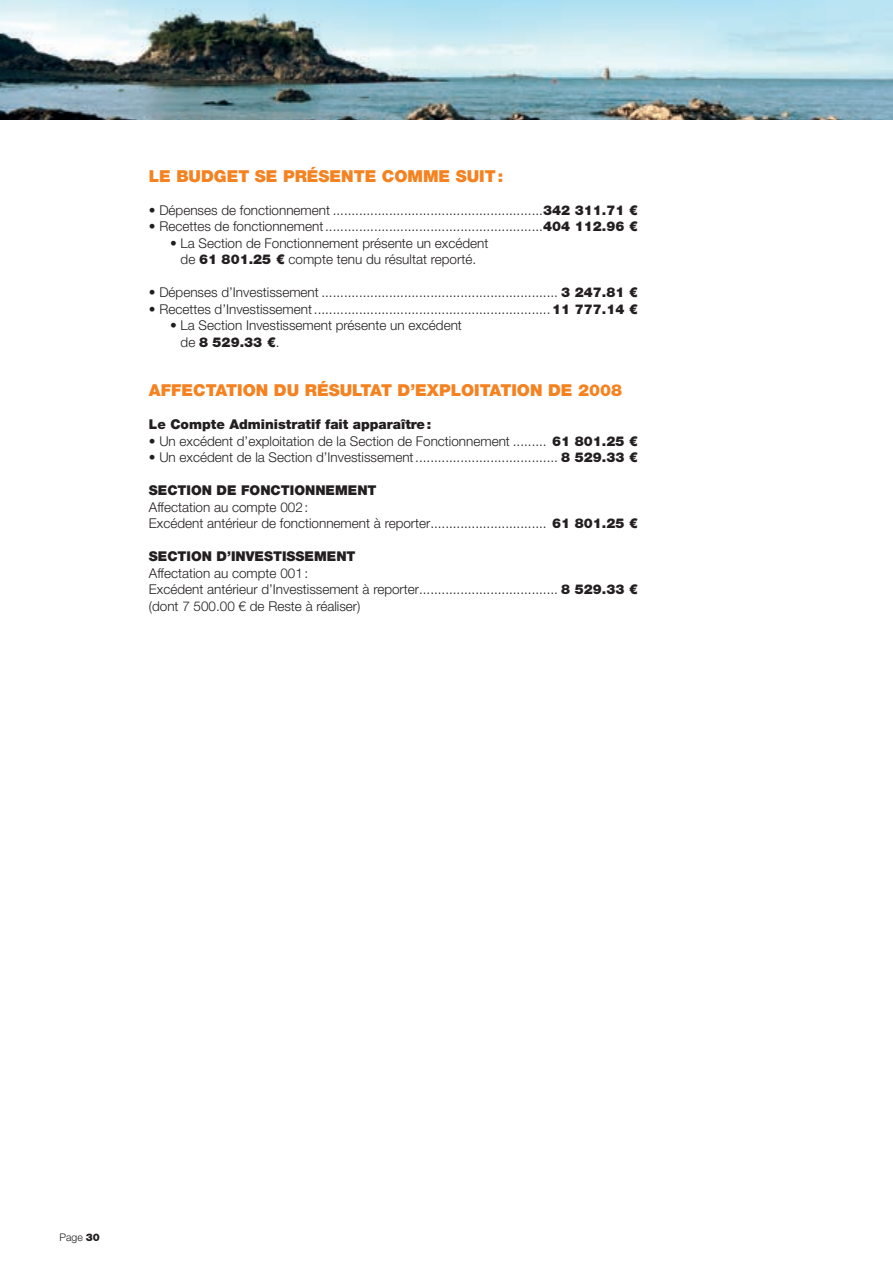
<style>
.page{position:relative;width:893px;height:1263px;background:#fff}
.page>*{position:absolute;margin:0;border:0;box-sizing:border-box;transform-origin:0 0}
.t1{font:900 16.5px "Helvetica Neue LT Std";color:#f58220}
.t2{font:300 13.5px/16.5px "Helvetica Neue LT Std";color:#231f20}
.t3{font:900 13.5px "Helvetica Neue LT Std";color:#231f20}
.t4{font:300 10.5px "Helvetica Neue LT Std";color:#231f20}
.s1{font-weight:900}
</style>
<div class="page">
<img style="left:0;top:0;width:893px;height:119px">
<p class="t1" style="left:149px;top:166px;width:356px">LE BUDGET SE PRÉSENTE COMME SUIT:</p>
<p class="t2" style="left:149px;top:202px;width:491px">• Dépenses de fonctionnement ........................................................<span class="s1">342 311.71 €</span></p>
<p class="t2" style="left:149px;top:218px;width:491px">• Recettes de fonctionnement..........................................................<span class="s1">404 112.96 €</span></p>
<p class="t2" style="left:170px;top:235px;width:320px;text-align:center">• La Section de Fonctionnement présente un excédent de <span class="s1">61 801.25 €</span> compte tenu du résultat reporté.</p>
<p class="t2" style="left:149px;top:284px;width:491px">• Dépenses d’Investissement ............................................................... <span class="s1">3 247.81 €</span></p>
<p class="t2" style="left:149px;top:301px;width:491px">• Recettes d’Investissement...............................................................<span class="s1">11 777.14 €</span></p>
<p class="t2" style="left:181px;top:317px;width:283px;text-indent:-11px">• La Section Investissement présente un excédent de <span class="s1">8 529.33 €</span>.</p>
<p class="t1" style="left:149px;top:381px;width:475px">AFFECTATION DU RÉSULTAT D’EXPLOITATION DE 2008</p>
<p class="t3" style="left:149px;top:416px;width:284px">LE COMPTE ADMINISTRATIF FAIT APPARAÎTRE:</p>
<p class="t2" style="left:149px;top:433px;width:491px">• Un excédent d’exploitation de la Section de Fonctionnement ......... <span class="s1">61 801.25 €</span></p>
<p class="t2" style="left:149px;top:449px;width:491px">• Un excédent de la Section d’Investissement...................................... <span class="s1">8 529.33 €</span></p>
<p class="t3" style="left:149px;top:482px;width:10px">SECTION</p>
<p class="t3" style="left:217px;top:482px;width:36px">DE FONCTIONNEMENT</p>
<p class="t2" style="left:149px;top:499px;width:491px">Affectation au compte 002:<br>Excédent antérieur de fonctionnement à reporter............................... <span class="s1">61 801.25 €</span></p>
<p class="t3" style="left:149px;top:548px;width:10px">SECTION</p>
<p class="t3" style="left:217px;top:548px;width:25px">D’INVESTISSEMENT</p>
<p class="t2" style="left:149px;top:565px;width:491px">Affectation au compte 001:<br>Excédent antérieur d’Investissement à reporter..................................... <span class="s1">8 529.33 € </span>(dont 7 500.00 € de Reste à réaliser)</p>
<p class="t4" style="left:60px;top:1230px;width:42px">Page <span class="s1">30</span></p>
</div>
